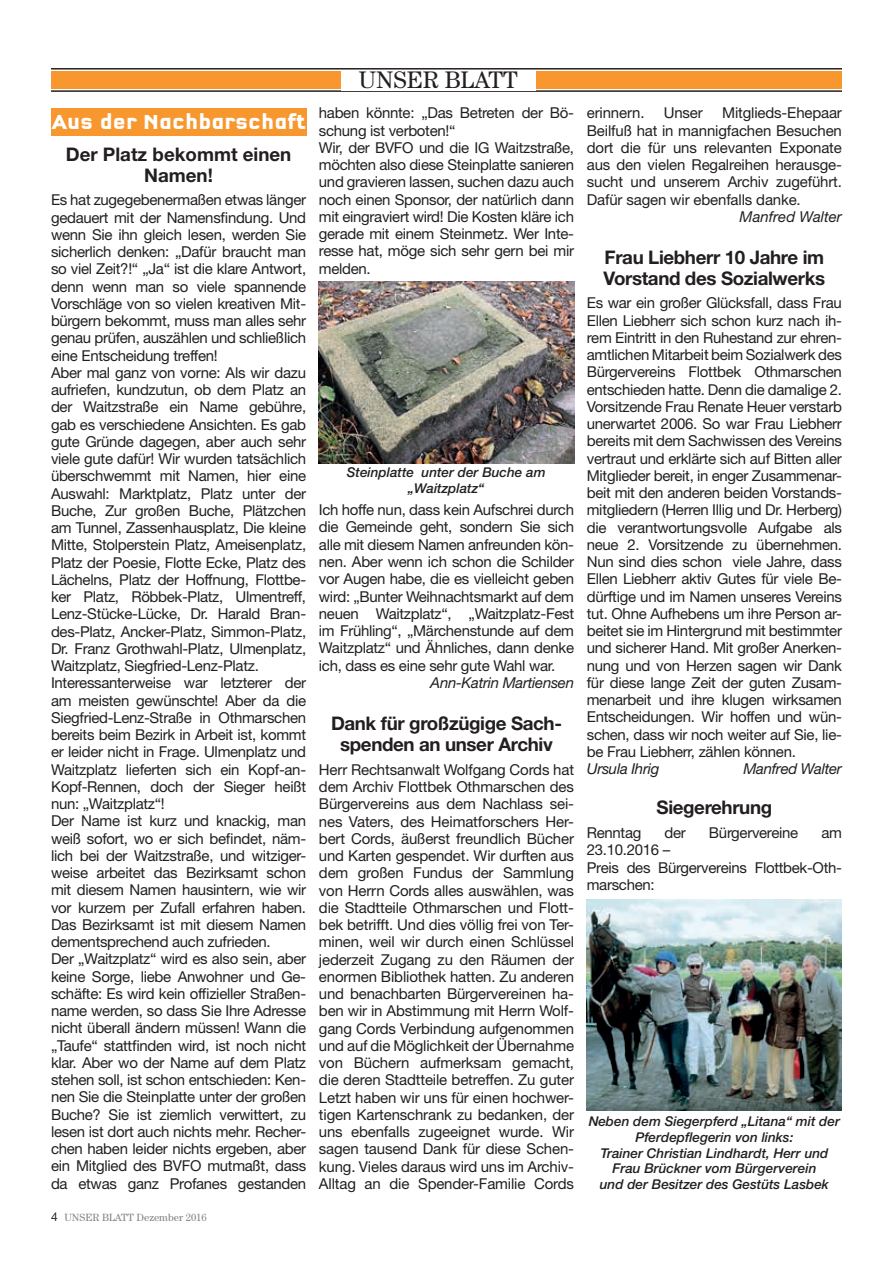
<style>
.page{position:relative;width:893px;height:1263px;background:#fff}
.page>*{position:absolute;margin:0;border:0;box-sizing:border-box;transform-origin:0 0}
.t1{font:24px "Century Std";color:#231f20}
.t2{font:700 21px "Q Type Cond";letter-spacing:-.03em;color:#fff}
.t3{font:700 18.75px/21px "Helvetica Neue LT Std";letter-spacing:-.02em;color:#231f20;text-align:center}
.t4{font:700 18.75px/21px "Helvetica Neue LT Std";color:#231f20;text-align:center}
.t5{font:15px/17.2px "Helvetica Neue LT Std";letter-spacing:-.02em;color:#231f20;text-align:justify}
.t6{font:italic 15px "Helvetica Neue LT Std";letter-spacing:-.02em;color:#231f20}
.t7{font:italic 15px "Helvetica Neue LT Std";color:#231f20}
.t8{font:italic 500 13.5px/15.8px "Helvetica Neue LT Std";color:#231f20;text-align:center}
.t9{font:10.5px "Century Std";color:#808285}
.s1{font-family:"Helvetica Neue LT Std";font-size:12px;color:#231f20}
</style>
<div class="page">
<div style="left:51px;top:72px;width:791px;height:17px;background:#f7972d"></div>
<hr style="left:51px;top:68px;width:791px;height:2px;background:#231f20">
<hr style="left:51px;top:90px;width:791px;height:2px;background:#231f20">
<div style="left:341px;top:71px;width:195px;height:19px;background:#fff"></div>
<div style="left:51px;top:108px;width:255px;height:27px;background:#f7972d"></div>
<img style="left:319px;top:281px;width:255px;height:182px">
<img style="left:587px;top:900px;width:254px;height:210px">
<h2 class="t2" style="left:51px;top:109px;width:256px">Aus der Nachbarschaft</h2>
<p class="t4" style="left:66px;top:143px;width:227px">Der Platz bekommt einen<br>Namen!</p>
<p class="t5" style="left:51px;top:191px;width:257px;text-align:left">Es hat zugegebenermaßen etwas länger gedauert mit der Namensfindung. Und wenn Sie ihn gleich lesen, werden Sie sicherlich denken: „Dafür braucht man so viel Zeit?!“ „Ja“ ist die klare Antwort, denn wenn man so viele spannende Vorschläge von so vielen kreativen Mit&shy;bürgern bekommt, muss man alles sehr genau prüfen, auszählen und schließlich eine Entscheidung treffen!<br>Aber mal ganz von vorne: Als wir dazu aufriefen, kundzutun, ob dem Platz an der Waitzstraße ein Name gebühre, gab es verschiedene Ansichten. Es gab gute Gründe dagegen, aber auch sehr viele gute dafür! Wir wurden tatsächlich überschwemmt mit Namen, hier eine Auswahl: Marktplatz, Platz unter der Buche, Zur großen Buche, Plätzchen am Tunnel, Zassenhausplatz, Die kleine Mitte, Stolperstein Platz, Ameisenplatz, Platz der Poesie, Flotte Ecke, Platz des Lächelns, Platz der Hoffnung, Flottbe&shy;ker Platz, Röbbek-Platz, Ulmentreff, Lenz-Stücke-Lücke, Dr. Harald Bran&shy;des-Platz, Ancker-Platz, Simmon-Platz, Dr. Franz Grothwahl-Platz, Ulmenplatz, Waitzplatz, Siegfried-Lenz-Platz.<br>Interessanterweise war letzterer der am meisten gewünschte! Aber da die Siegfried-Lenz-Straße in Othmarschen bereits beim Bezirk in Arbeit ist, kommt er leider nicht in Frage. Ulmenplatz und Waitzplatz lieferten sich ein Kopf-an-Kopf-Rennen, doch der Sieger heißt nun: „Waitzplatz“!<br>Der Name ist kurz und knackig, man weiß sofort, wo er sich befindet, näm&shy;lich bei der Waitzstraße, und witziger&shy;weise arbeitet das Bezirksamt schon mit diesem Namen hausintern, wie wir vor kurzem per Zufall erfahren haben.<br>Das Bezirksamt ist mit diesem Namen dementsprechend auch zufrieden.<br>Der „Waitzplatz“ wird es also sein, aber keine Sorge, liebe Anwohner und Ge&shy;schäfte: Es wird kein offizieller Straßen&shy;name werden, so dass Sie Ihre Adresse nicht überall ändern müssen! Wann die „Taufe“ stattfinden wird, ist noch nicht klar. Aber wo der Name auf dem Platz stehen soll, ist schon entschieden: Ken&shy;nen Sie die Steinplatte unter der großen Buche? Sie ist ziemlich verwittert, zu lesen ist dort auch nichts mehr. Recher&shy;chen haben leider nichts ergeben, aber ein Mitglied des BVFO mutmaßt, dass da etwas ganz Profanes gestanden</p>
<p class="t9" style="left:51px;top:1211px;width:157px"><span class="s1">4</span> UNSER BLATT Dezember 2016</p>
<h1 class="t1" style="left:359px;top:66px;width:160px">UNSER BLATT</h1>
<p class="t5" style="left:319px;top:104px;width:257px;text-align:left">haben könnte: „Das Betreten der Bö&shy;schung ist verboten!“<br>Wir, der BVFO und die IG Waitzstraße, möchten also diese Steinplatte sanieren und gravieren lassen, suchen dazu auch noch einen Sponsor, der natürlich dann mit eingraviert wird! Die Kosten kläre ich gerade mit einem Steinmetz. Wer Inte&shy;resse hat, möge sich sehr gern bei mir melden.</p>
<p class="t8" style="left:347px;top:464px;width:200px">Steinplatte unter der Buche am „Waitzplatz“</p>
<p class="t5" style="left:319px;top:501px;width:257px">Ich hoffe nun, dass kein Aufschrei durch die Gemeinde geht, sondern Sie sich alle mit diesem Namen anfreunden kön&shy;nen. Aber wenn ich schon die Schilder vor Augen habe, die es vielleicht geben wird: „Bunter Weihnachtsmarkt auf dem neuen Waitzplatz“, „Waitzplatz-Fest im Frühling“, „Märchenstunde auf dem Waitzplatz“ und Ähnliches, dann denke ich, dass es eine sehr gute Wahl war.</p>
<p class="t6" style="left:430px;top:673px;width:145px">Ann-Katrin Martiensen</p>
<p class="t3" style="left:331px;top:713px;width:232px">Dank für großzügige Sach&shy;spenden an unser Archiv</p>
<p class="t5" style="left:319px;top:761px;width:257px">Herr Rechtsanwalt Wolfgang Cords hat dem Archiv Flottbek Othmarschen des Bürgervereins aus dem Nachlass sei&shy;nes Vaters, des Heimatforschers Her&shy;bert Cords, äußerst freundlich Bücher und Karten gespendet. Wir durften aus dem großen Fundus der Sammlung von Herrn Cords alles auswählen, was die Stadtteile Othmarschen und Flott&shy;bek betrifft. Und dies völlig frei von Ter&shy;minen, weil wir durch einen Schlüssel jederzeit Zugang zu den Räumen der enormen Bibliothek hatten. Zu anderen und benachbarten Bürgervereinen ha&shy;ben wir in Abstimmung mit Herrn Wolf&shy;gang Cords Verbindung aufgenommen und auf die Möglichkeit der Übernahme von Büchern aufmerksam gemacht, die deren Stadtteile betreffen. Zu guter Letzt haben wir uns für einen hochwer&shy;tigen Kartenschrank zu bedanken, der uns ebenfalls zugeeignet wurde. Wir sagen tausend Dank für diese Schen&shy;kung. Vieles daraus wird uns im Archiv-Alltag an die Spender-Familie Cords</p>
<p class="t5" style="left:587px;top:104px;width:257px;text-indent:135px">Mitglieds-Ehepaar Beilfuß hat in mannigfachen Besuchen dort die für uns relevanten Exponate aus den vielen Regalreihen herausge&shy;sucht und unserem Archiv zugeführt.<br>Dafür sagen wir ebenfalls danke.</p>
<p class="t7" style="left:740px;top:208px;width:104px">Manfred Walter</p>
<p class="t3" style="left:604px;top:246px;width:223px;text-align:left">Frau Liebherr 10 Jahre im<br>Vorstand des Sozialwerks</p>
<p class="t5" style="left:587px;top:294px;width:257px">Es war ein großer Glücksfall, dass Frau Ellen Liebherr sich schon kurz nach ih&shy;rem Eintritt in den Ruhestand zur ehren&shy;amtlichen Mitarbeit beim Sozialwerk des Bürgervereins Flottbek Othmarschen entschieden hatte. Denn die damalige 2.<br>Vorsitzende Frau Renate Heuer verstarb unerwartet 2006. So war Frau Liebherr bereits mit dem Sachwissen des Vereins vertraut und erklärte sich auf Bitten aller Mitglieder bereit, in enger Zusammenar&shy;beit mit den anderen beiden Vorstands&shy;mitgliedern (Herren Illig und Dr. Herberg) die verantwortungsvolle Aufgabe als neue 2. Vorsitzende zu übernehmen.<br>Nun sind dies schon viele Jahre, dass Ellen Liebherr aktiv Gutes für viele Be&shy;dürftige und im Namen unseres Vereins tut. Ohne Aufhebens um ihre Person ar&shy;beitet sie im Hintergrund mit bestimmter und sicherer Hand. Mit großer Anerken&shy;nung und von Herzen sagen wir Dank für diese lange Zeit der guten Zusam&shy;menarbeit und ihre klugen wirksamen Entscheidungen. Wir hoffen und wün&shy;schen, dass wir noch weiter auf Sie, lie&shy;be Frau Liebherr, zählen können.</p>
<p class="t6" style="left:587px;top:760px;width:74px">Ursula Ihrig</p>
<p class="t6" style="left:743px;top:760px;width:100px">Manfred Walter</p>
<p class="t3" style="left:656px;top:797px;width:117px">Siegerehrung</p>
<p class="t5" style="left:587px;top:824px;width:56px">Renntag</p>
<p class="t5" style="left:664px;top:824px;width:23px">der</p>
<p class="t5" style="left:709px;top:824px;width:91px">Bürgervereine</p>
<p class="t5" style="left:821px;top:824px;width:22px">am</p>
<p class="t5" style="left:587px;top:841px;width:257px;text-align:left">23.10.2016 –<br>Preis des Bürgervereins Flottbek-Oth&shy;marschen:</p>
<p class="t5" style="left:587px;top:104px;width:59px">erinnern.</p>
<p class="t5" style="left:664px;top:104px;width:41px">Unser</p>
<p class="t8" style="left:589px;top:1113px;width:253px">Neben dem Siegerpferd „Litana“ mit der Pferdepflegerin von links:<br>Trainer Christian Lindhardt, Herr und Frau Brückner vom Bürgerverein<br>und der Besitzer des Gestüts Lasbek</p>
</div>
